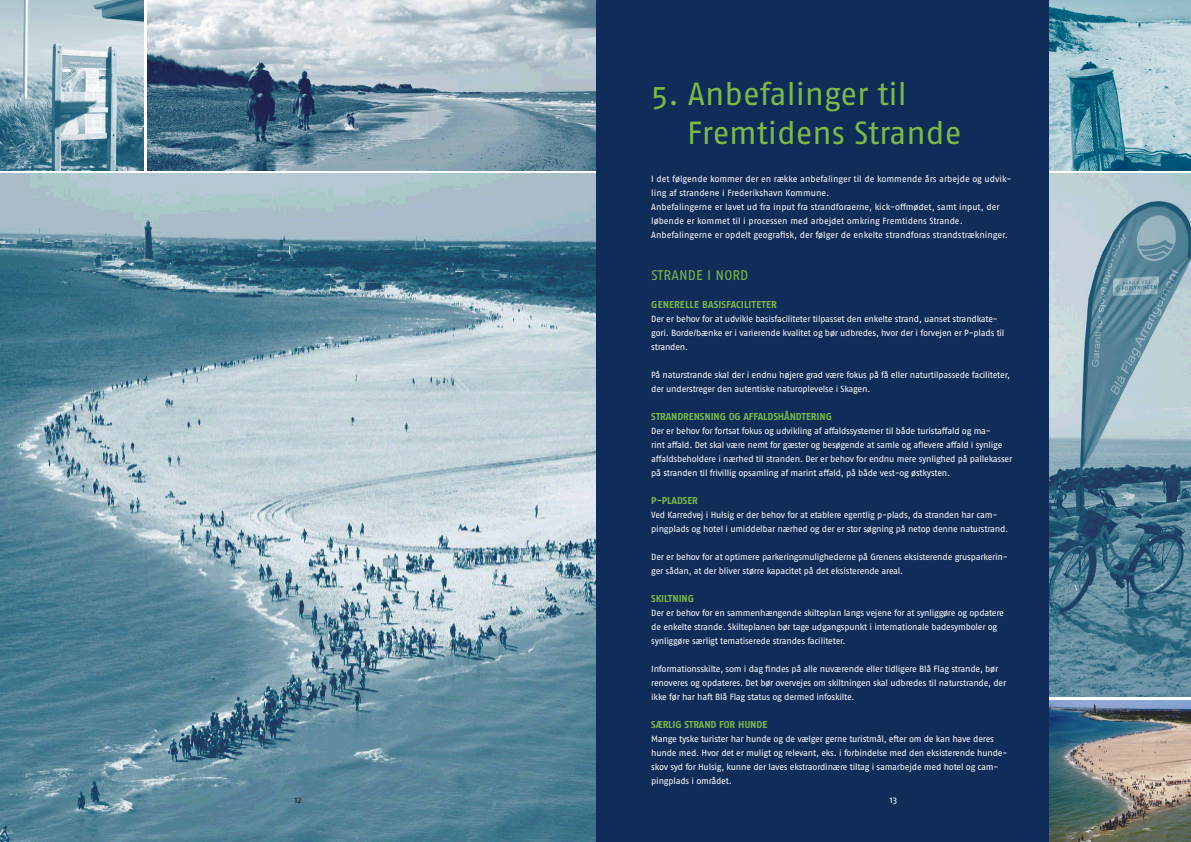
<style>
.page{position:relative;width:1191px;height:842px;background:#fff}
.page>*{position:absolute;margin:0;border:0;box-sizing:border-box;transform-origin:0 0}
.t1{font:32px "Fago Pro";letter-spacing:-.005em;color:#7bb947}
.t2{font:14px "Fago Pro";letter-spacing:.01em;color:#7bb947}
.t3{font:700 10px "Fago Pro";letter-spacing:-.01em;color:#7bb947}
.t4{font:700 10px "Fago Pro";letter-spacing:.01em;color:#7bb947}
.t5{font:9.5px "Fago Pro";color:#272727}
.t6{font:9.5px "Fago Pro";color:#fefefe}
.t7{font:9px/14px "Fago Pro";letter-spacing:-.02em;color:#fefefe}
</style>
<div class="page">
<div style="left:596px;top:0;width:453px;height:842px;background:#102d59"></div>
<img style="left:0;top:173px;width:595px;height:669px">
<img style="left:0;top:0;width:144px;height:170px">
<img style="left:147px;top:0;width:448px;height:170px">
<img style="left:1049px;top:173px;width:142px;height:523px">
<img style="left:1049px;top:0;width:142px;height:170px">
<img style="left:1049px;top:700px;width:142px;height:142px">
<p class="t1" style="left:651px;top:75px;width:257px">5. Anbefalinger til</p>
<p class="t1" style="left:687px;top:113px;width:276px">Fremtidens Strande</p>
<p class="t7" style="left:651px;top:171px;width:362px">I det følgende kommer der en række anbefalinger til de kommende års arbejde og udvik&shy;ling af strandene i Frederikshavn Kommune.</p>
<p class="t7" style="left:651px;top:199px;width:350px">Anbefalingerne er lavet ud fra input fra strandforaerne, kick-offmødet, samt input, der løbende er kommet til i processen med arbejdet omkring Fremtidens Strande.</p>
<p class="t7" style="left:651px;top:227px;width:358px">Anbefalingerne er opdelt geografisk, der følger de enkelte strandforas strandstrækninger.</p>
<p class="t2" style="left:651px;top:266px;width:99px">STRANDE I NORD</p>
<p class="t4" style="left:651px;top:298px;width:127px">GENERELLE BASISFACILITETER</p>
<p class="t7" style="left:651px;top:311px;width:355px">Der er behov for at udvikle basisfaciliteter tilpasset den enkelte strand, uanset strandkate&shy;gori. Borde/bænke er i varierende kvalitet og bør udbredes, hvor der i forvejen er P-plads til stranden.</p>
<p class="t7" style="left:651px;top:367px;width:360px">På naturstrande skal der i endnu højere grad være fokus på få eller naturtilpassede faciliteter, der understreger den autentiske naturoplevelse i Skagen.</p>
<p class="t3" style="left:651px;top:410px;width:182px">STRANDRENSNING OG AFFALDSHÅNDTERING</p>
<p class="t7" style="left:651px;top:423px;width:362px">Der er behov for fortsat fokus og udvikling af affaldssystemer til både turistaffald og ma-<br>rint affald. Det skal være nemt for gæster og besøgende at samle og aflevere affald i synlige affaldsbeholdere i nærhed til stranden. Der er behov for endnu mere synlighed på pallekasser på stranden til frivillig opsamling af marint affald, på både vest-og østkysten.</p>
<p class="t3" style="left:651px;top:494px;width:48px">P-PLADSER</p>
<p class="t7" style="left:651px;top:507px;width:358px">Ved Karredvej i Hulsig er der behov for at etablere egentlig p-plads, da stranden har cam&shy;pingplads og hotel i umiddelbar nærhed og der er stor søgning på netop denne naturstrand.</p>
<p class="t7" style="left:651px;top:549px;width:358px">Der er behov for at optimere parkeringsmulighederne på Grenens eksisterende grusparkerin&shy;ger sådan, at der bliver større kapacitet på det eksisterende areal.</p>
<p class="t3" style="left:651px;top:592px;width:44px">SKILTNING</p>
<p class="t7" style="left:651px;top:605px;width:354px">Der er behov for en sammenhængende skilteplan langs vejene for at synliggøre og opdatere de enkelte strande. Skilteplanen bør tage udgangspunkt i internationale badesymboler og synliggøre særligt tematiserede strandes faciliteter.</p>
<p class="t7" style="left:651px;top:661px;width:356px">Informationsskilte, som i dag findes på alle nuværende eller tidligere Blå Flag strande, bør renoveres og opdateres. Det bør overvejes om skiltningen skal udbredes til naturstrande, der ikke før har haft Blå Flag status og dermed infoskilte.</p>
<p class="t3" style="left:651px;top:718px;width:118px">SÆRLIG STRAND FOR HUNDE</p>
<p class="t7" style="left:651px;top:731px;width:358px">Mange tyske turister har hunde og de vælger gerne turistmål, efter om de kan have deres hunde med. Hvor det er muligt og relevant, eks. i forbindelse med den eksisterende hunde&shy;skov syd for Hulsig, kunne der laves ekstraordinære tiltag i samarbejde med hotel og cam&shy;pingplads i området.</p>
<p class="t5" style="left:294px;top:794px;width:9px">12</p>
<p class="t6" style="left:890px;top:794px;width:9px">13</p>
</div>
